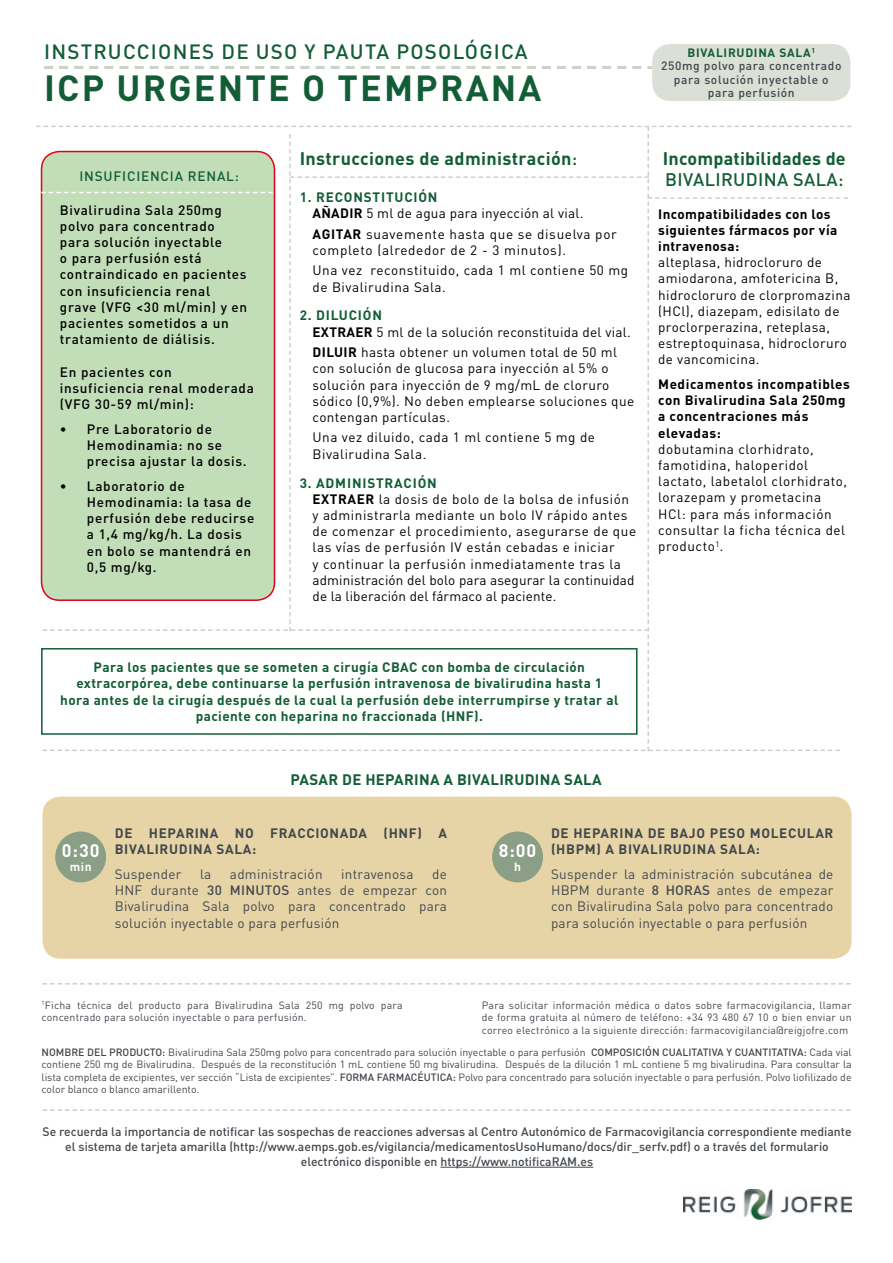
<style>
.page{position:relative;width:893px;height:1263px;background:#fff}
.page>*{position:absolute;margin:0;border:0;box-sizing:border-box;transform-origin:0 0}
.t1{font:700 35.85px "DIN Pro";letter-spacing:.06em;color:#125d36}
.t2{font:500 20.4px "DIN Pro";letter-spacing:.06em;color:#125d36}
.t3{font:700 18px "DIN Pro";letter-spacing:.015em;color:#125d36}
.t4{font:500 18px "DIN Pro";letter-spacing:.02em;color:#125d36}
.t5{font:700 18px "DIN Pro";color:#fff}
.t6{font:700 15px "DIN Pro";letter-spacing:.02em;color:#125d36}
.t7{font:13.5px/16.2px "DIN Pro";letter-spacing:.03em;color:#000}
.t8{font:500 13.5px/16.2px "DIN Pro";letter-spacing:.05em;color:#000}
.t9{font:13.5px/16.2px "DIN Pro";letter-spacing:.02em;color:#41474d;text-align:justify}
.t10{font:700 13.5px/16.2px "DIN Pro";letter-spacing:.03em;color:#125d36;text-align:center}
.t11{font:700 13.5px/16.2px "DIN Pro";letter-spacing:.03em;color:#000}
.t12{font:700 13.5px/16.2px "DIN Pro";letter-spacing:.05em;color:#41474d}
.t13{font:13.5px/16.2px "DIN Pro";letter-spacing:.05em;color:#000}
.t14{font:500 13.5px "DIN Pro";letter-spacing:.06em;color:#125d36}
.t15{font:500 12.15px/14.7px "DIN Pro";color:#41474d;text-align:center}
.t16{font:500 12px/13.5px "DIN Pro";letter-spacing:.05em;color:#41474d;text-align:center}
.t17{font:700 12px "DIN Pro";color:#fff}
.t18{font:10.5px/12.6px "DIN Pro";letter-spacing:.02em;color:#41474d;text-align:justify}
.s1{font-weight:500}
.s2{font-weight:700;color:#125d36}
.s3{font-weight:700}
</style>
<div class="page">
<div style="left:43px;top:797px;width:808px;height:162px;background:#e7d4a6;border-radius:18px"></div>
<div style="left:55px;top:831px;width:51px;height:51px;background:#8a9f85;border-radius:50%"></div>
<div style="left:492px;top:831px;width:51px;height:51px;background:#8a9f85;border-radius:50%"></div>
<svg style="left:36px;top:126px;width:815px;height:625px"></svg>
<svg style="left:43px;top:983px;width:807px;height:1px"></svg>
<svg style="left:43px;top:1109px;width:807px;height:2px"></svg>
<img style="left:683px;top:1189px;width:168px;height:30px">
<hr style="left:440px;top:1167px;width:153px;height:1px;background:#41474d">
<svg style="left:44px;top:66px;width:608px;height:3px"></svg>
<div style="left:652px;top:44px;width:198px;height:57px;background:#dbe0d7;border-radius:18px"></div>
<h2 class="t2" style="left:44px;top:35px;width:485px">INSTRUCCIONES DE USO Y PAUTA POSOLÓGICA</h2>
<h1 class="t1" style="left:44px;top:58px;width:499px">ICP URGENTE O TEMPRANA</h1>
<p class="t14" style="left:80px;top:166px;width:161px">INSUFICIENCIA RENAL:</p>
<p class="t8" style="left:60px;top:200px;width:189px">Bivalirudina Sala 250mg polvo para concentrado para solución inyectable<br>o para perfusión está contraindicado en pacientes con insuficiencia renal grave (VFG &lt;30 ml/min) y en pacientes sometidos a un tratamiento de diálisis.</p>
<p class="t8" style="left:60px;top:362px;width:195px">En pacientes con insuficiencia renal moderada (VFG 30-59 ml/min):</p>
<p class="t8" style="left:87px;top:419px;width:161px;text-indent:-27px">• Pre Laboratorio de<br>Hemodinamia: no se precisa ajustar la dosis.</p>
<p class="t8" style="left:87px;top:476px;width:169px;text-indent:-27px">• Laboratorio de<br>Hemodinamia: la tasa de perfusión debe reducirse a 1,4 mg/kg/h. La dosis en bolo se mantendrá en<br>0,5 mg/kg.</p>
<h3 class="t3" style="left:300px;top:143px;width:279px">Instrucciones de administración<span class="s1">:</span></h3>
<p class="t7" style="left:313px;top:188px;width:272px;text-indent:-13px"><span class="s2">1. RECONSTITUCIÓN<br></span><span class="s3">AÑADIR</span> 5 ml de agua para inyección al vial.</p>
<p class="t13" style="left:313px;top:224px;width:306px"><span class="s3">AGITAR</span> suavemente hasta que se disuelva por completo (alrededor de 2 - 3 minutos).</p>
<p class="t7" style="left:313px;top:261px;width:317px">Una vez reconstituido, cada 1 ml contiene 50 mg de Bivalirudina Sala.</p>
<p class="t7" style="left:313px;top:306px;width:320px;text-indent:-13px"><span class="s2">2. DILUCIÓN<br></span><span class="s3">EXTRAER</span> 5 ml de la solución reconstituida del vial.</p>
<p class="t7" style="left:313px;top:343px;width:323px"><span class="s3">DILUIR</span> hasta obtener un volumen total de 50 ml con solución de glucosa para inyección al 5% o solución para inyección de 9 mg/mL de cloruro sódico (0,9%). No deben emplearse soluciones que contengan partículas.</p>
<p class="t7" style="left:313px;top:428px;width:284px">Una vez diluido, cada 1 ml contiene 5 mg de<br>Bivalirudina Sala.</p>
<p class="t7" style="left:313px;top:473px;width:325px;text-indent:-13px"><span class="s2">3. ADMINISTRACIÓN<br></span><span class="s3">EXTRAER</span> la dosis de bolo de la bolsa de infusión y administrarla mediante un bolo IV rápido antes de comenzar el procedimiento, asegurarse de que las vías de perfusión IV están cebadas e iniciar<br>y continuar la perfusión inmediatamente tras la administración del bolo para asegurar la continuidad de la liberación del fármaco al paciente.</p>
<p class="t10" style="left:60px;top:658px;width:560px">Para los pacientes que se someten a cirugía CBAC con bomba de circulación extracorpórea, debe continuarse la perfusión intravenosa de bivalirudina hasta 1 hora antes de la cirugía después de la cual la perfusión debe interrumpirse y tratar al paciente con heparina no fraccionada (HNF).</p>
<p class="t6" style="left:291px;top:767px;width:313px">PASAR DE HEPARINA A BIVALIRUDINA SALA</p>
<p class="t16" style="left:661px;top:44px;width:182px"><span class="s2">BIVALIRUDINA SALA</span><sup>1<br></sup>250mg polvo para concentrado para solución inyectable o para perfusión</p>
<h3 class="t3" style="left:663px;top:143px;width:184px">Incompatibilidades de</h3>
<h3 class="t4" style="left:665px;top:165px;width:180px">BIVALIRUDINA SALA:</h3>
<p class="t11" style="left:658px;top:204px;width:181px">Incompatibilidades con los siguientes fármacos por vía intravenosa:</p>
<p class="t7" style="left:658px;top:253px;width:194px">alteplasa, hidrocloruro de amiodarona, amfotericina B, hidrocloruro de clorpromazina (HCl), diazepam, edisilato de proclorperazina, reteplasa, estreptoquinasa, hidrocloruro de vancomicina.</p>
<p class="t11" style="left:658px;top:374px;width:193px">Medicamentos incompatibles con Bivalirudina Sala 250mg a concentraciones más elevadas:</p>
<p class="t7" style="left:658px;top:440px;width:190px">dobutamina clorhidrato, famotidina, haloperidol lactato, labetalol clorhidrato, lorazepam y prometacina<br>HCl: para más información consultar la ficha técnica del producto<sup>1</sup>.</p>
<h3 class="t5" style="left:62px;top:835px;width:39px">0:30</h3>
<p class="t17" style="left:70px;top:857px;width:23px">min</p>
<p class="t12" style="left:115px;top:823px;width:334px">DE HEPARINA NO FRACCIONADA (HNF) A<br>BIVALIRUDINA SALA:</p>
<p class="t9" style="left:115px;top:865px;width:68px">Suspender</p>
<p class="t9" style="left:200px;top:865px;width:13px">la</p>
<p class="t9" style="left:230px;top:865px;width:94px">administración</p>
<p class="t9" style="left:341px;top:865px;width:74px">intravenosa</p>
<p class="t9" style="left:115px;top:865px;width:334px;text-indent:317px">de HNF durante <span class="s1">30 MINUTOS</span> antes de empezar con Bivalirudina Sala polvo para concentrado para solución inyectable o para perfusión</p>
<h3 class="t5" style="left:499px;top:835px;width:39px">8:00</h3>
<p class="t17" style="left:514px;top:857px;width:8px">h</p>
<p class="t12" style="left:551px;top:823px;width:284px">DE HEPARINA DE BAJO PESO MOLECULAR (HBPM) A BIVALIRUDINA SALA:</p>
<p class="t9" style="left:551px;top:865px;width:284px">Suspender la administración subcutánea de HBPM durante <span class="s1">8 HORAS</span> antes de empezar con Bivalirudina Sala polvo para concentrado para solución inyectable o para perfusión</p>
<p class="t18" style="left:42px;top:997px;width:363px"><sup>1</sup>Ficha técnica del producto para Bivalirudina Sala 250 mg polvo para concentrado para solución inyectable o para perfusión.</p>
<p class="t18" style="left:42px;top:1044px;width:812px"><span class="s1">NOMBRE DEL PRODUCTO:</span> Bivalirudina Sala 250mg polvo para concentrado para solución inyectable o para perfusión <span class="s1">COMPOSICIÓN CUALITATIVA Y CUANTITATIVA:</span> Cada vial contiene 250 mg de Bivalirudina. Después de la reconstitución 1 mL contiene 50 mg bivalirudina. Después de la dilución 1 mL contiene 5 mg bivalirudina. Para consultar la lista completa de excipientes, ver sección “Lista de excipientes”. <span class="s1">FORMA FARMACÉUTICA:</span> Polvo para concentrado para solución inyectable o para perfusión. Polvo liofilizado de color blanco o blanco amarillento.</p>
<p class="t18" style="left:482px;top:997px;width:371px">Para solicitar información médica o datos sobre farmacovigilancia, llamar de forma gratuita al número de teléfono: +34 93 480 67 10 o bien enviar un correo electrónico a la siguiente dirección: farmacovigilancia@reigjofre.com</p>
<p class="t15" style="left:43px;top:1123px;width:811px">Se recuerda la importancia de notificar las sospechas de reacciones adversas al Centro Autonómico de Farmacovigilancia correspondiente mediante el sistema de tarjeta amarilla (http://www.aemps.gob.es/vigilancia/medicamentosUsoHumano/docs/dir_serfv.pdf) o a través del formulario electrónico disponible en https://www.notificaRAM.es</p>
</div>
